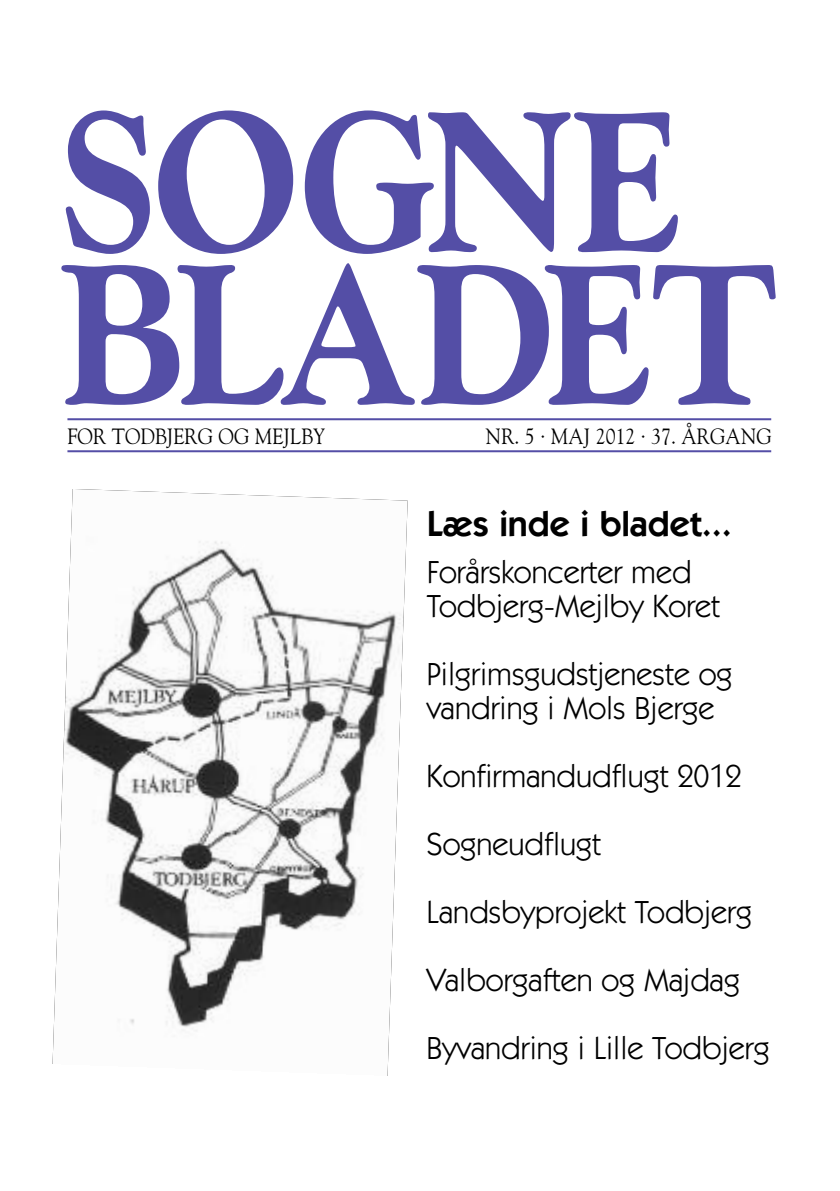
<style>
.page{position:relative;width:840px;height:1191px;background:#fff}
.page>*{position:absolute;margin:0;border:0;box-sizing:border-box;transform-origin:0 0}
.t1{font:800 200.8px/152.6px "Goudy";letter-spacing:-.03em;color:#544ea6;scale:.88 1}
.t2{font:600 36px "Itc Kabel";color:#000}
.t3{font:32px/68px "Itc Kabel";color:#000}
.t4{font:22px "Goudy";color:#000;scale:.9 1}
</style>
<div class="page">
<hr style="left:67px;top:418px;width:703px;height:2px;background:#544ea6">
<hr style="left:67px;top:450px;width:703px;height:2px;background:#544ea6">
<img style="left:52px;top:489px;width:355px;height:586px">
<h1 class="t1" style="left:59px;top:119px;width:817px">SOGNE<br>BLADET</h1>
<p class="t4" style="left:67px;top:423px;width:288px">FOR TODBJERG OG MEJLBY</p>
<p class="t4" style="left:485px;top:423px;width:319px">NR. 5 . MAJ 2012 . 37. ÅRGANG</p>
<p class="t2" style="left:426px;top:512px;width:306px">Læs inde i bladet...</p>
<p class="t3" style="left:426px;top:557px;width:295px;line-height:34px">Forårskoncerter med<br>Todbjerg-Mejlby Koret</p>
<p class="t3" style="left:426px;top:659px;width:307px;line-height:34px">Pilgrimsgudstjeneste og vandring i Mols Bjerge</p>
<p class="t3" style="left:426px;top:744px;width:344px">Konfirmandudflugt 2012<br>Sogneudflugt<br>Landsbyprojekt Todbjerg<br>Valborgaften og Majdag<br>Byvandring i Lille Todbjerg</p>
</div>
